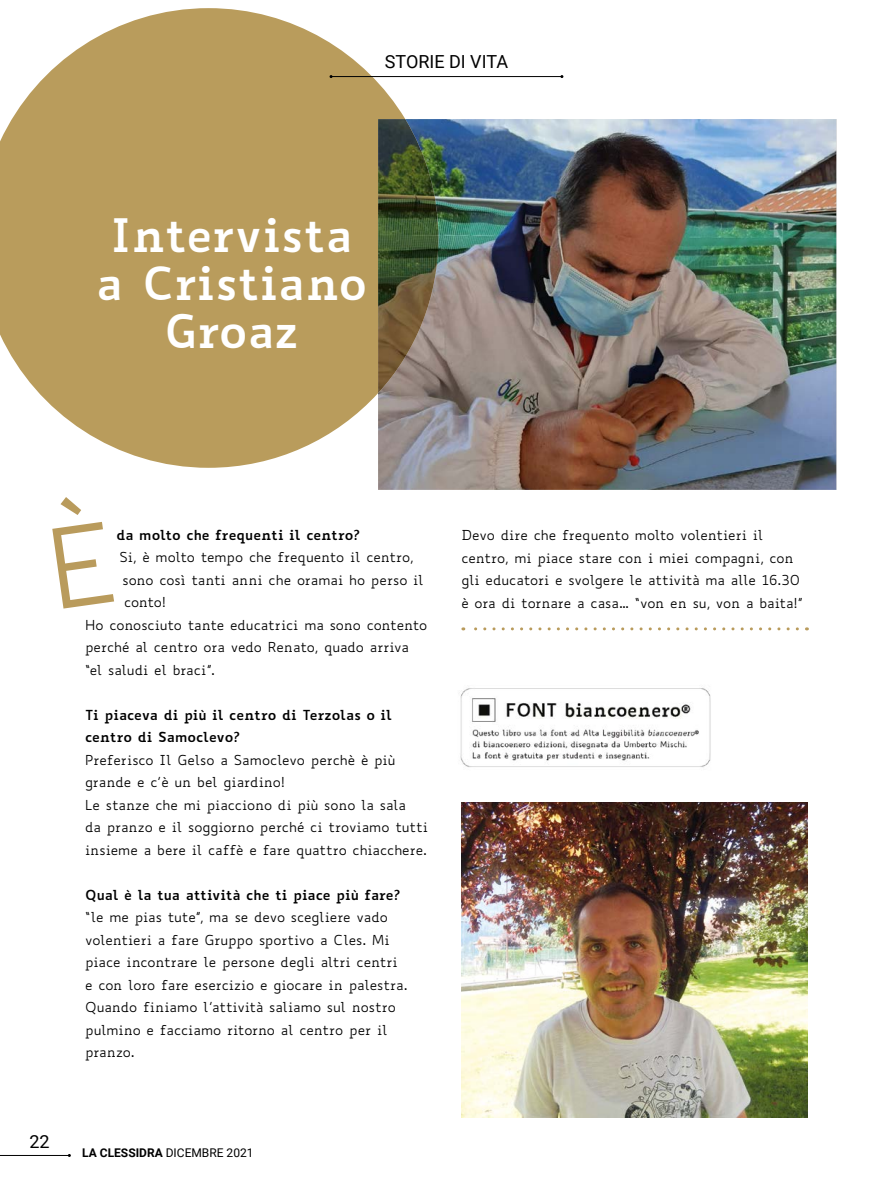
<style>
.page{position:relative;width:893px;height:1191px;background:#fff}
.page>*{position:absolute;margin:0;border:0;box-sizing:border-box;transform-origin:0 0}
.t1{font:700 45px/48px "Biancoenero";letter-spacing:-.005em;color:#fff;text-align:center}
.t2{font:18px "Roboto";color:#000}
.t3{font:13.5px/22.5px "Biancoenero";letter-spacing:-.015em;color:#000}
.t4{font:700 13.5px/22.5px "Biancoenero";letter-spacing:-.005em;color:#000}
.t5{font:12px "Roboto";color:#000}
.s1{font-weight:700}
</style>
<div class="page">
<img style="left:378px;top:119px;width:458px;height:371px">
<img style="left:461px;top:802px;width:347px;height:315px">
<svg style="left:0;top:8px;width:405px;height:460px;background:#c2aa74"></svg>
<img style="left:378px;top:119px;width:60px;height:274px">
<svg style="left:463px;top:627px;width:334px;height:3px"></svg>
<img style="left:460px;top:688px;width:251px;height:79px">
<hr style="left:331px;top:76px;width:231px;height:1px;background:#000">
<hr style="left:0;top:1155px;width:69px;height:1px;background:#000">
<h2 class="t2" style="left:385px;top:49px;width:125px">STORIE DI VITA</h2>
<h1 class="t1" style="left:96px;top:206px;width:273px">Intervista a Cristiano<br>Groaz</h1>
<h2 class="t2" style="left:29px;top:1128px;width:22px">22</h2>
<p class="t4" style="left:117px;top:522px;width:245px">da molto che frequenti il centro?</p>
<p class="t3" style="left:120px;top:546px;width:296px">Si, è molto tempo che frequento il centro,</p>
<p class="t3" style="left:123px;top:568px;width:303px">sono così tanti anni che oramai ho perso il</p>
<p class="t3" style="left:124px;top:591px;width:43px">conto!</p>
<p class="t3" style="left:85px;top:613px;width:344px">Ho conosciuto tante educatrici ma sono contento</p>
<p class="t3" style="left:85px;top:636px;width:326px">perché al centro ora vedo Renato, quado arriva</p>
<p class="t3" style="left:85px;top:658px;width:131px">“el saludi el braci”.</p>
<p class="t4" style="left:85px;top:702px;width:309px">Ti piaceva di più il centro di Terzolas o il centro di Samoclevo?</p>
<p class="t3" style="left:85px;top:748px;width:344px">Preferisco Il Gelso a Samoclevo perchè è più grande e c’è un bel giardino!<br>Le stanze che mi piacciono di più sono la sala<br>da pranzo e il soggiorno perché ci troviamo tutti insieme a bere il caffè e fare quattro chiacchere.</p>
<p class="t4" style="left:85px;top:882px;width:317px">Qual è la tua attività che ti piace più fare?</p>
<p class="t3" style="left:85px;top:906px;width:324px">“le me pias tute”, ma se devo scegliere vado volentieri a fare Gruppo sportivo a Cles. Mi piace incontrare le persone degli altri centri e con loro fare esercizio e giocare in palestra.<br>Quando finiamo l’attività saliamo sul nostro pulmino e facciamo ritorno al centro per il pranzo.</p>
<p class="t5" style="left:82px;top:1144px;width:173px"><span class="s1">LA CLESSIDRA</span> DICEMBRE 2021</p>
<p class="t3" style="left:461px;top:524px;width:343px">Devo dire che frequento molto volentieri il centro, mi piace stare con i miei compagni, con gli educatori e svolgere le attività ma alle 16.30 è ora di tornare a casa… “von en su, von a baita!”</p>
</div>
